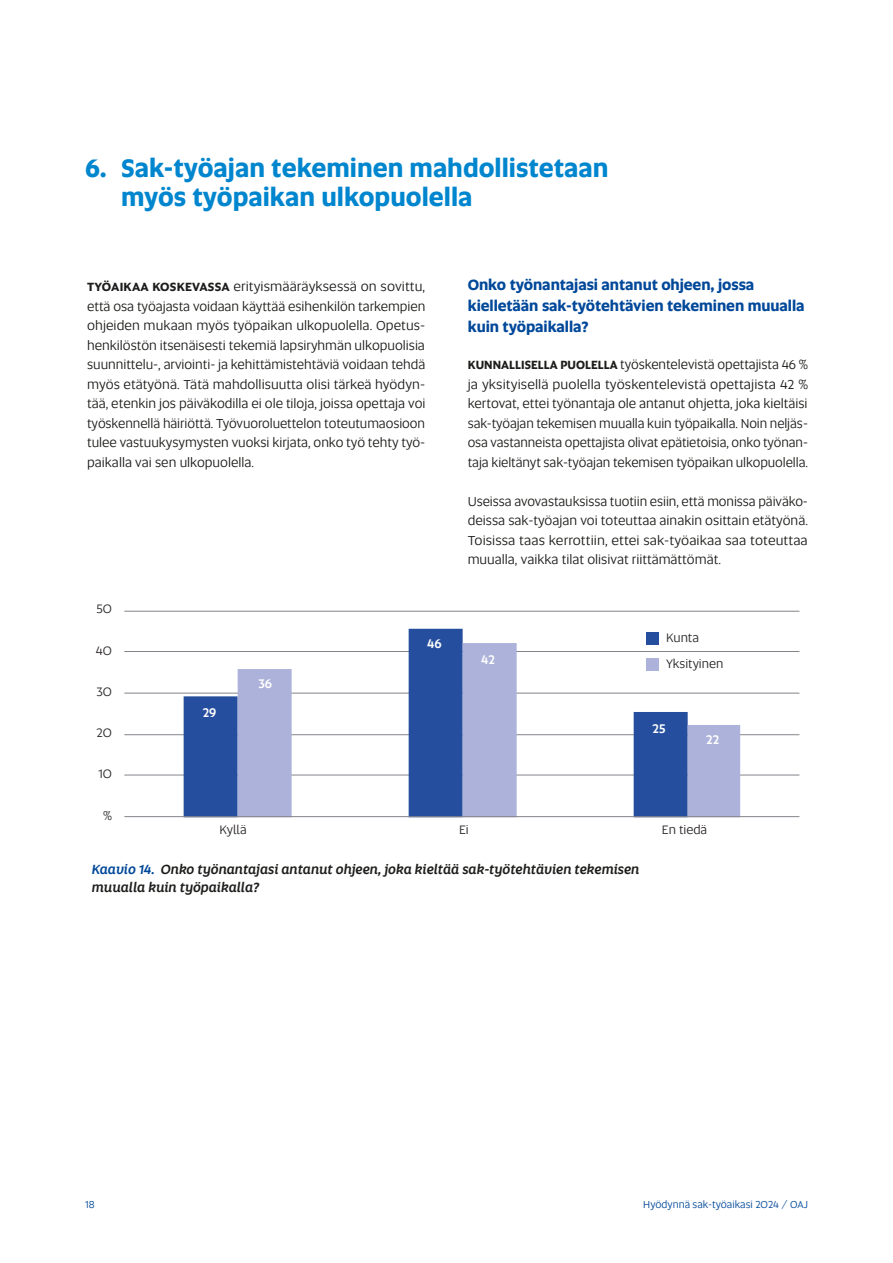
<style>
.page{position:relative;width:893px;height:1263px;background:#fff}
.page>*{position:absolute;margin:0;border:0;box-sizing:border-box;transform-origin:0 0}
.t1{font:700 25.5px/28.5px "Altis";color:#0086ce}
.t2{font:700 15px/21px "Altis";letter-spacing:-.005em;color:#00489a}
.t3{font:13.5px/19.5px "Altis";color:#1d1d1b;text-align:justify}
.t4{font:italic 500 13.5px/18px "Altis";letter-spacing:-.01em;color:#1d1d1b}
.t5{font:12.75px/25.8px "Altis";color:#2a2627}
.t6{font:500 12.75px "Altis";color:#fff}
.t7{font:10.5px "Altis";color:#00489a}
.s1{font-weight:700;font-size:12px}
.s2{color:#00489a}
</style>
<div class="page">
<hr style="left:124px;top:775px;width:675px;height:1px;background:#86838a">
<hr style="left:124px;top:734px;width:675px;height:1px;background:#86838a">
<hr style="left:124px;top:693px;width:675px;height:1px;background:#86838a">
<hr style="left:124px;top:651px;width:675px;height:1px;background:#86838a">
<hr style="left:124px;top:611px;width:675px;height:1px;background:#86838a">
<svg style="left:184px;top:629px;width:279px;height:187px;fill:#254f9e"></svg>
<svg style="left:238px;top:643px;width:502px;height:173px"></svg>
<hr style="left:124px;top:816px;width:675px;height:1px;background:#86838a">
<div style="left:646px;top:632px;width:13px;height:13px;background:#254f9e"></div>
<div style="left:646px;top:658px;width:13px;height:13px;background:#acb2da"></div>
<h1 class="t1" style="left:121px;top:152px;width:489px;text-indent:-36px">6. Sak-työajan tekeminen mahdollistetaan myös työpaikan ulkopuolella</h1>
<p class="t3" style="left:87px;top:276px;width:340px"><span class="s1">TYÖAIKAA KOSKEVASSA</span> erityismääräyksessä on sovittu, että osa työajasta voidaan käyttää esihenkilön tarkempien ohjeiden mukaan myös työpaikan ulkopuolella. Opetus&shy;henkilöstön itsenäisesti tekemiä lapsiryhmän ulkopuolisia suunnittelu-, arviointi- ja kehittämistehtäviä voidaan tehdä myös etätyönä. Tätä mahdollisuutta olisi tärkeä hyödyn&shy;tää, etenkin jos päiväkodilla ei ole tiloja, joissa opettaja voi työskennellä häiriöttä. Työvuoroluettelon toteutumaosioon tulee vastuukysymysten vuoksi kirjata, onko työ tehty työ&shy;paikalla vai sen ulkopuolella.</p>
<p class="t5" style="left:96px;top:595px;width:17px">50</p>
<p class="t5" style="left:96px;top:637px;width:18px">40</p>
<p class="t5" style="left:96px;top:679px;width:17px">30</p>
<p class="t5" style="left:97px;top:719px;width:17px">20</p>
<p class="t5" style="left:98px;top:761px;width:15px">10</p>
<p class="t5" style="left:103px;top:802px;width:10px">%</p>
<p class="t6" style="left:203px;top:703px;width:15px">29</p>
<p class="t6" style="left:258px;top:674px;width:15px">36</p>
<p class="t6" style="left:427px;top:634px;width:16px">46</p>
<p class="t2" style="left:468px;top:273px;width:338px">Onko työnantajasi antanut ohjeen, jossa kielletään sak-työtehtävien tekeminen muualla kuin työpaikalla?</p>
<p class="t3" style="left:468px;top:354px;width:342px"><span class="s1">KUNNALLISELLA PUOLELLA</span> työskentelevistä opettajista 46 % ja yksityisellä puolella työskentelevistä opettajista 42 % kertovat, ettei työnantaja ole antanut ohjetta, joka kieltäisi sak-työajan tekemisen muualla kuin työpaikalla. Noin neljäs&shy;osa vastanneista opettajista olivat epätietoisia, onko työnan&shy;taja kieltänyt sak-työajan tekemisen työpaikan ulkopuolella.</p>
<p class="t3" style="left:468px;top:491px;width:342px">Useissa avovastauksissa tuotiin esiin, että monissa päiväko&shy;deissa sak-työajan voi toteuttaa ainakin osittain etätyönä.<br>Toisissa taas kerrottiin, ettei sak-työaikaa saa toteuttaa muualla, vaikka tilat olisivat riittämättömät.</p>
<p class="t6" style="left:481px;top:650px;width:15px">42</p>
<p class="t5" style="left:666px;top:625px;width:59px">Kunta<br>Yksityinen</p>
<p class="t6" style="left:653px;top:719px;width:14px">25</p>
<p class="t6" style="left:706px;top:730px;width:14px">22</p>
<p class="t5" style="left:219px;top:816px;width:29px">Kyllä</p>
<p class="t5" style="left:459px;top:816px;width:11px">Ei</p>
<p class="t5" style="left:662px;top:816px;width:47px">En tiedä</p>
<p class="t4" style="left:92px;top:860px;width:549px"><span class="s2">Kaavio 14.</span> Onko työnantajasi antanut ohjeen, joka kieltää sak-työtehtävien tekemisen muualla kuin työpaikalla?</p>
<p class="t7" style="left:85px;top:1197px;width:11px">18</p>
<p class="t7" style="left:643px;top:1197px;width:166px">Hyödynnä sak-työaikasi 2024 / OAJ</p>
</div>
